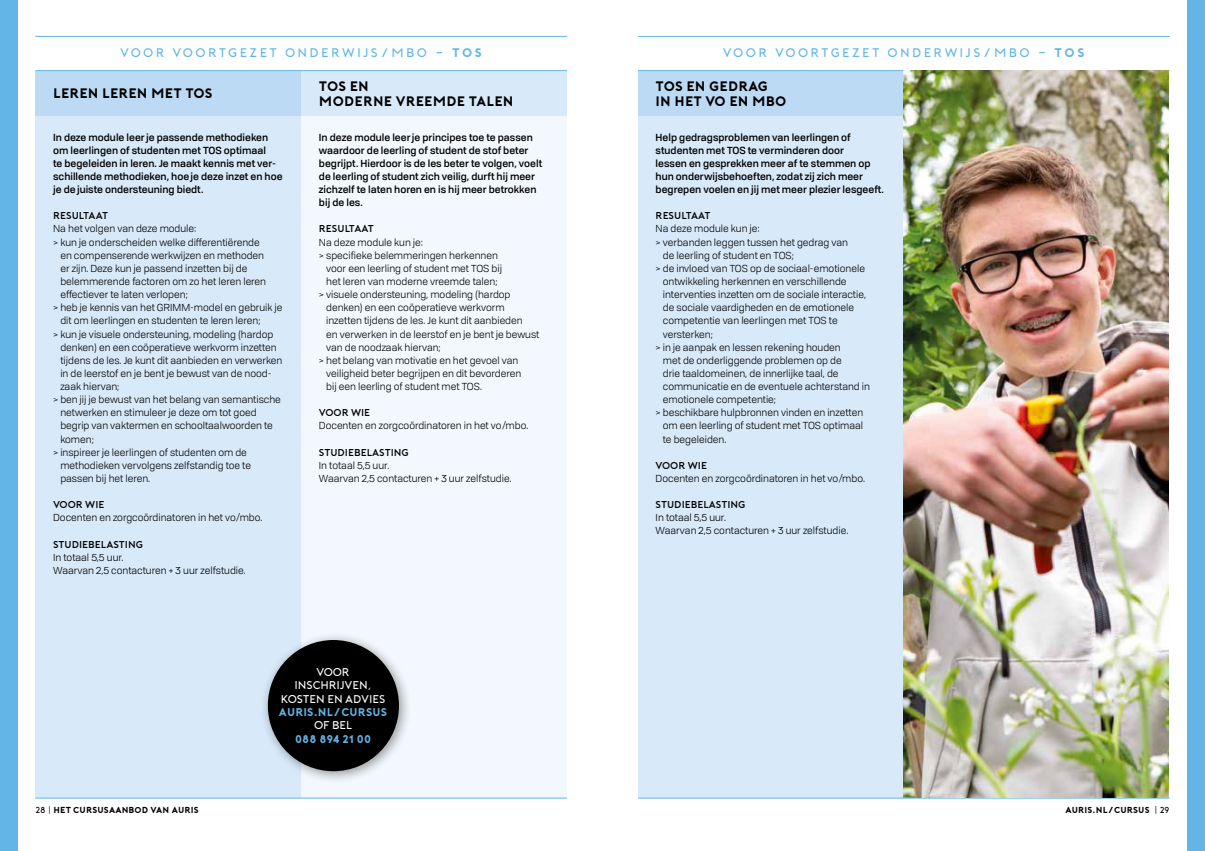
<style>
.page{position:relative;width:1205px;height:851px;background:#fff}
.page>*{position:absolute;margin:0;border:0;box-sizing:border-box;transform-origin:0 0}
.t1{font:700 13.75px/15px "Porter";color:#000}
.t2{font:300 12.5px "Porter";letter-spacing:.2em;color:#63b5e6}
.t3{font:300 11.25px/13.4px "Porter";color:#fff;text-align:center}
.t4{font:700 11.25px "Porter";color:#63b5e6}
.t5{font:10px/13.1px "Tofino";color:#000}
.t6{font:500 10px/13.1px "Tofino";color:#000}
.t7{font:500 10px "Porter";color:#000}
.t8{font:700 8.75px "Porter";color:#000}
.s1{font-weight:700}
.s2{font-weight:300}
</style>
<div class="page">
<div style="left:638px;top:71px;width:266px;height:726px;background:#d8e9f9"></div>
<div style="left:638px;top:71px;width:265px;height:44px;background:#bcdaf4"></div>
<div style="left:301px;top:71px;width:266px;height:726px;background:#f2f8fd"></div>
<div style="left:35px;top:71px;width:266px;height:726px;background:#d8e9f9"></div>
<div style="left:35px;top:71px;width:266px;height:44px;background:#bcdaf4"></div>
<div style="left:301px;top:71px;width:266px;height:44px;background:#d8e9f9"></div>
<hr style="left:35px;top:70px;width:532px;height:1px;background:#63b5e6">
<hr style="left:638px;top:70px;width:531px;height:1px;background:#63b5e6">
<div style="left:0;top:0;width:18px;height:850px;background:#63b5e6"></div>
<hr style="left:35px;top:36px;width:532px;height:1px;background:#63b5e6">
<hr style="left:35px;top:797px;width:532px;height:1px;background:#63b5e6">
<hr style="left:638px;top:36px;width:531px;height:1px;background:#63b5e6">
<hr style="left:638px;top:797px;width:531px;height:1px;background:#63b5e6">
<div style="left:1187px;top:0;width:18px;height:850px;background:#63b5e6"></div>
<img style="left:903px;top:71px;width:266px;height:726px">
<div style="left:259px;top:631px;width:153px;height:153px;background:#000;opacity:.4"></div>
<div style="left:268px;top:640px;width:131px;height:131px;background:#000;border-radius:50%"></div>
<p class="t2" style="left:120px;top:46px;width:363px">VOOR VOORTGEZET ONDERWIJS/MBO - <span class="s1">TOS</span></p>
<p class="t2" style="left:723px;top:46px;width:363px">VOOR VOORTGEZET ONDERWIJS/MBO - <span class="s1">TOS</span></p>
<h1 class="t1" style="left:53px;top:85px;width:161px">LEREN LEREN MET TOS</h1>
<p class="t6" style="left:53px;top:130px;width:231px">In deze module leer je passende methodieken om leerlingen of studenten met TOS optimaal<br>te begeleiden in leren. Je maakt kennis met ver&shy;schillende methodieken, hoe je deze inzet en hoe je de juiste ondersteuning biedt.</p>
<p class="t7" style="left:53px;top:210px;width:57px">RESULTAAT</p>
<p class="t5" style="left:53px;top:222px;width:145px">Na het volgen van deze module:</p>
<p class="t5" style="left:53px;top:235px;width:208px">&gt; kun je onderscheiden welke differentiërende</p>
<p class="t5" style="left:60px;top:248px;width:205px">en compenserende werkwijzen en methoden</p>
<p class="t5" style="left:60px;top:261px;width:188px">er zijn. Deze kun je passend inzetten bij de</p>
<p class="t5" style="left:60px;top:274px;width:207px">belemmerende factoren om zo het leren leren</p>
<p class="t5" style="left:60px;top:287px;width:129px">effectiever te laten verlopen;</p>
<p class="t5" style="left:53px;top:300px;width:231px">&gt; heb je kennis van het GRIMM-model en gebruik je</p>
<p class="t5" style="left:60px;top:313px;width:202px">dit om leerlingen en studenten te leren leren;</p>
<p class="t5" style="left:53px;top:326px;width:222px">&gt; kun je visuele ondersteuning, modeling (hardop</p>
<p class="t5" style="left:60px;top:340px;width:218px">denken) en een coöperatieve werkvorm inzetten</p>
<p class="t5" style="left:60px;top:353px;width:223px">tijdens de les. Je kunt dit aanbieden en verwerken</p>
<p class="t5" style="left:60px;top:366px;width:213px">in de leerstof en je bent je bewust van de nood-</p>
<p class="t5" style="left:60px;top:379px;width:61px">zaak hiervan;</p>
<p class="t5" style="left:53px;top:392px;width:229px">&gt; ben jij je bewust van het belang van semantische</p>
<p class="t5" style="left:60px;top:405px;width:198px">netwerken en stimuleer je deze om tot goed</p>
<p class="t5" style="left:60px;top:418px;width:214px">begrip van vaktermen en schooltaalwoorden te</p>
<p class="t5" style="left:60px;top:431px;width:35px">komen;</p>
<p class="t5" style="left:53px;top:445px;width:195px">&gt; inspireer je leerlingen of studenten om de</p>
<p class="t5" style="left:60px;top:458px;width:192px">methodieken vervolgens zelfstandig toe te</p>
<p class="t5" style="left:60px;top:471px;width:91px">passen bij het leren.</p>
<p class="t7" style="left:53px;top:499px;width:53px">VOOR WIE</p>
<p class="t5" style="left:53px;top:510px;width:211px">Docenten en zorgcoördinatoren in het vo/mbo.</p>
<p class="t7" style="left:53px;top:538px;width:92px">STUDIEBELASTING</p>
<p class="t5" style="left:53px;top:550px;width:194px">In totaal 5,5 uur.<br>Waarvan 2,5 contacturen + 3 uur zelfstudie.</p>
<h1 class="t1" style="left:319px;top:78px;width:196px">TOS EN<br>MODERNE VREEMDE TALEN</h1>
<p class="t6" style="left:319px;top:130px;width:225px">In deze module leer je principes toe te passen waardoor de leerling of student de stof beter begrijpt. Hierdoor is de les beter te volgen, voelt de leerling of student zich veilig, durft hij meer zichzelf te laten horen en is hij meer betrokken bij de les.</p>
<p class="t7" style="left:319px;top:223px;width:57px">RESULTAAT</p>
<p class="t5" style="left:319px;top:235px;width:106px">Na deze module kun je:</p>
<p class="t5" style="left:319px;top:248px;width:180px">&gt; specifieke belemmeringen herkennen</p>
<p class="t5" style="left:326px;top:261px;width:177px">voor een leerling of student met TOS bij</p>
<p class="t5" style="left:326px;top:274px;width:173px">het leren van moderne vreemde talen;</p>
<p class="t5" style="left:319px;top:287px;width:193px">&gt; visuele ondersteuning, modeling (hardop</p>
<p class="t5" style="left:326px;top:300px;width:180px">denken) en een coöperatieve werkvorm</p>
<p class="t5" style="left:326px;top:313px;width:198px">inzetten tijdens de les. Je kunt dit aanbieden</p>
<p class="t5" style="left:326px;top:326px;width:215px">en verwerken in de leerstof en je bent je bewust</p>
<p class="t5" style="left:326px;top:340px;width:116px">van de noodzaak hiervan;</p>
<p class="t5" style="left:319px;top:353px;width:201px">&gt; het belang van motivatie en het gevoel van</p>
<p class="t5" style="left:326px;top:366px;width:197px">veiligheid beter begrijpen en dit bevorderen</p>
<p class="t5" style="left:326px;top:379px;width:157px">bij een leerling of student met TOS.</p>
<p class="t7" style="left:319px;top:407px;width:53px">VOOR WIE</p>
<p class="t5" style="left:319px;top:418px;width:211px">Docenten en zorgcoördinatoren in het vo/mbo.</p>
<p class="t7" style="left:319px;top:446px;width:92px">STUDIEBELASTING</p>
<p class="t5" style="left:319px;top:458px;width:194px">In totaal 5,5 uur.<br>Waarvan 2,5 contacturen + 3 uur zelfstudie.</p>
<p class="t3" style="left:281px;top:665px;width:106px">VOOR<br>INSCHRIJVEN,<br>KOSTEN EN ADVIES</p>
<p class="t4" style="left:279px;top:705px;width:110px">AURIS.NL/CURSUS</p>
<p class="t3" style="left:314px;top:718px;width:40px">OF BEL</p>
<p class="t4" style="left:295px;top:732px;width:78px">088 894 21 00</p>
<h1 class="t1" style="left:656px;top:78px;width:133px">TOS EN GEDRAG<br>IN HET VO EN MBO</h1>
<p class="t6" style="left:656px;top:130px;width:230px">Help gedragsproblemen van leerlingen of studenten met TOS te verminderen door<br>lessen en gesprekken meer af te stemmen op hun onderwijsbehoeften, zodat zij zich meer begrepen voelen en jij met meer plezier lesgeeft.</p>
<p class="t7" style="left:656px;top:210px;width:57px">RESULTAAT</p>
<p class="t5" style="left:656px;top:222px;width:106px">Na deze module kun je:</p>
<p class="t5" style="left:656px;top:235px;width:194px">&gt; verbanden leggen tussen het gedrag van</p>
<p class="t5" style="left:663px;top:248px;width:133px">de leerling of student en TOS;</p>
<p class="t5" style="left:656px;top:261px;width:211px">&gt; de invloed van TOS op de sociaal-emotionele</p>
<p class="t5" style="left:663px;top:274px;width:185px">ontwikkeling herkennen en verschillende</p>
<p class="t5" style="left:663px;top:287px;width:205px">interventies inzetten om de sociale interactie,</p>
<p class="t5" style="left:663px;top:300px;width:193px">de sociale vaardigheden en de emotionele</p>
<p class="t5" style="left:663px;top:313px;width:176px">competentie van leerlingen met TOS te</p>
<p class="t5" style="left:663px;top:326px;width:52px">versterken;</p>
<p class="t5" style="left:656px;top:340px;width:187px">&gt; in je aanpak en lessen rekening houden</p>
<p class="t5" style="left:663px;top:353px;width:180px">met de onderliggende problemen op de</p>
<p class="t5" style="left:663px;top:366px;width:177px">drie taaldomeinen, de innerlijke taal, de</p>
<p class="t5" style="left:663px;top:379px;width:209px">communicatie en de eventuele achterstand in</p>
<p class="t5" style="left:663px;top:392px;width:115px">emotionele competentie;</p>
<p class="t5" style="left:656px;top:405px;width:209px">&gt; beschikbare hulpbronnen vinden en inzetten</p>
<p class="t5" style="left:663px;top:418px;width:202px">om een leerling of student met TOS optimaal</p>
<p class="t5" style="left:663px;top:431px;width:65px">te begeleiden.</p>
<p class="t7" style="left:656px;top:459px;width:53px">VOOR WIE</p>
<p class="t5" style="left:656px;top:471px;width:211px">Docenten en zorgcoördinatoren in het vo/mbo.</p>
<p class="t7" style="left:656px;top:499px;width:92px">STUDIEBELASTING</p>
<p class="t5" style="left:656px;top:510px;width:194px">In totaal 5,5 uur.<br>Waarvan 2,5 contacturen + 3 uur zelfstudie.</p>
<p class="t8" style="left:35px;top:805px;width:165px"><span class="s2">28 |</span> HET CURSUSAANBOD VAN AURIS</p>
<p class="t8" style="left:1065px;top:805px;width:106px">AURIS.NL/CURSUS <span class="s2">| 29</span></p>
</div>
